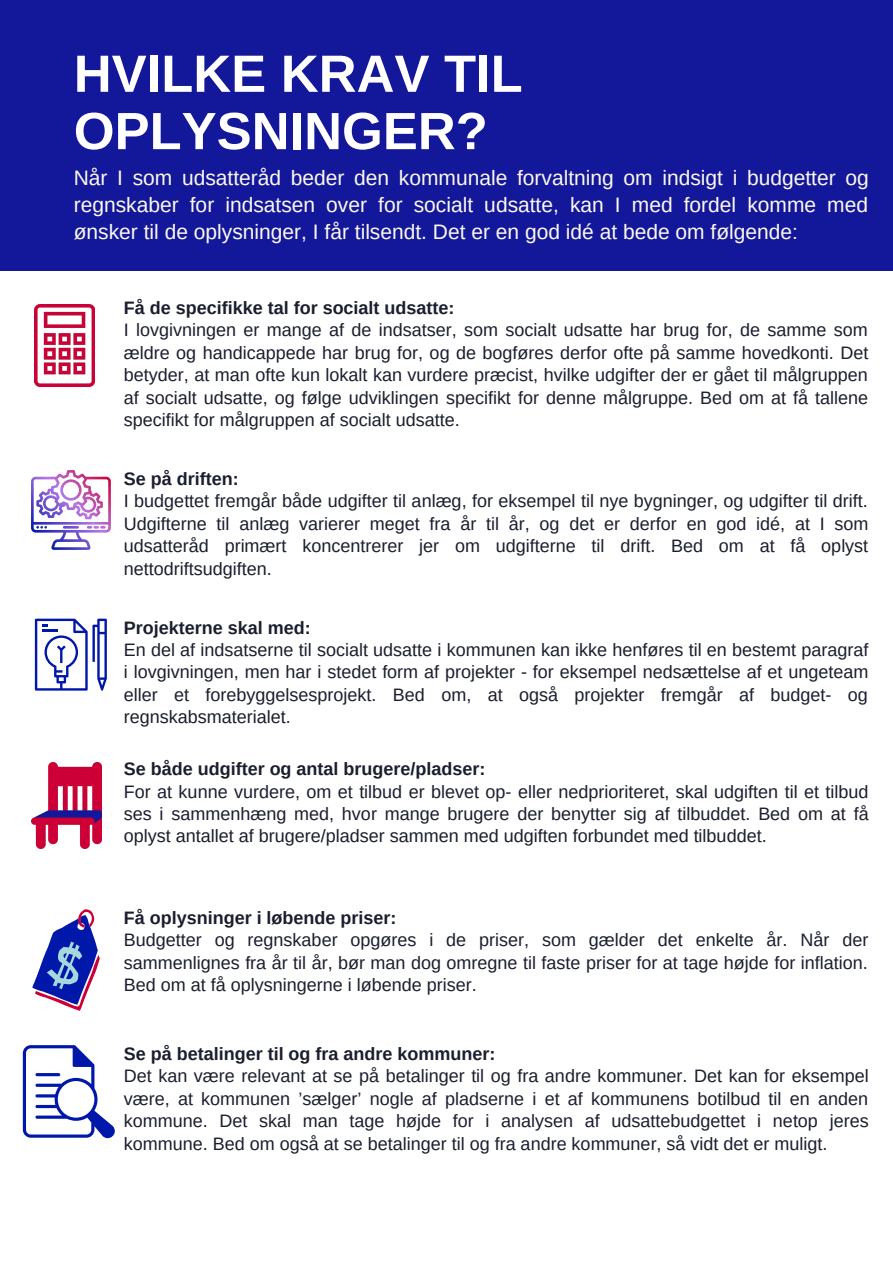
<style>
.page{position:relative;width:893px;height:1264px;background:#fff}
.page>*{position:absolute;margin:0;border:0;box-sizing:border-box;transform-origin:0 0}
.t1{font:700 52.5px/57.3px "Arimo";color:#fff}
.t2{font:21px/27px "Arimo";color:#fdf9ee;text-align:justify}
.t3{font:18px/22.5px "Arimo";color:#1a1e2d;text-align:justify}
.t4{font:700 18px "Arimo";color:#1a1e2d}
</style>
<div class="page">
<div style="left:0;top:0;width:892px;height:1262px;background:#131799"></div>
<div style="left:0;top:271px;width:892px;height:991px;background:#fff"></div>
<img style="left:35px;top:304px;width:59px;height:82px">
<svg style="left:31px;top:470px;width:80px;height:80px"></svg>
<svg style="left:35px;top:618px;width:72px;height:72px"></svg>
<hr style="left:42px;top:629px;width:16px;height:3px;background:#0018aa">
<img style="left:31px;top:762px;width:70px;height:86px">
<svg style="left:32px;top:909px;width:68px;height:102px"></svg>
<svg style="left:23px;top:1045px;width:92px;height:94px"></svg>
<hr style="left:35px;top:1073px;width:25px;height:3px;background:#0018aa;border-radius:2px">
<p class="t1" style="left:74px;top:45px;width:450px">HVILKE KRAV TIL<br>OPLYSNINGER?</p>
<p class="t2" style="left:74px;top:164px;width:796px">Når I som udsatteråd beder den kommunale forvaltning om indsigt i budgetter og regnskaber for indsatsen over for socialt udsatte, kan I med fordel komme med ønsker til de oplysninger, I får tilsendt. Det er en god idé at bede om følgende:</p>
<p class="t4" style="left:124px;top:297px;width:332px">Få de specifikke tal for socialt udsatte:</p>
<p class="t3" style="left:124px;top:319px;width:746px">I lovgivningen er mange af de indsatser, som socialt udsatte har brug for, de samme som ældre og handicappede har brug for, og de bogføres derfor ofte på samme hovedkonti. Det betyder, at man ofte kun lokalt kan vurdere præcist, hvilke udgifter der er gået til målgruppen af socialt udsatte, og følge udviklingen specifikt for denne målgruppe. Bed om at få tallene specifikt for målgruppen af socialt udsatte.</p>
<p class="t4" style="left:124px;top:468px;width:116px">Se på driften:</p>
<p class="t3" style="left:124px;top:490px;width:746px">I budgettet fremgår både udgifter til anlæg, for eksempel til nye bygninger, og udgifter til drift.<br>Udgifterne til anlæg varierer meget fra år til år, og det er derfor en god idé, at I som udsatteråd primært koncentrerer jer om udgifterne til drift. Bed om at få oplyst nettodriftsudgiften.</p>
<p class="t4" style="left:124px;top:617px;width:188px">Projekterne skal med:</p>
<p class="t3" style="left:124px;top:638px;width:746px">En del af indsatserne til socialt udsatte i kommunen kan ikke henføres til en bestemt paragraf i lovgivningen, men har i stedet form af projekter - for eksempel nedsættelse af et ungeteam eller et forebyggelsesprojekt. Bed om, at også projekter fremgår af budget- og regnskabsmaterialet.</p>
<p class="t4" style="left:124px;top:758px;width:363px">Se både udgifter og antal brugere/pladser:</p>
<p class="t3" style="left:124px;top:780px;width:746px">For at kunne vurdere, om et tilbud er blevet op- eller nedprioriteret, skal udgiften til et tilbud ses i sammenhæng med, hvor mange brugere der benytter sig af tilbuddet. Bed om at få oplyst antallet af brugere/pladser sammen med udgiften forbundet med tilbuddet.</p>
<p class="t4" style="left:124px;top:907px;width:274px">Få oplysninger i løbende priser:</p>
<p class="t3" style="left:124px;top:928px;width:746px">Budgetter og regnskaber opgøres i de priser, som gælder det enkelte år. Når der sammenlignes fra år til år, bør man dog omregne til faste priser for at tage højde for inflation.<br>Bed om at få oplysningerne i løbende priser.</p>
<p class="t4" style="left:124px;top:1043px;width:373px">Se på betalinger til og fra andre kommuner:</p>
<p class="t3" style="left:124px;top:1064px;width:746px">Det kan være relevant at se på betalinger til og fra andre kommuner. Det kan for eksempel være, at kommunen ’sælger’ nogle af pladserne i et af kommunens botilbud til en anden kommune. Det skal man tage højde for i analysen af udsattebudgettet i netop jeres kommune. Bed om også at se betalinger til og fra andre kommuner, så vidt det er muligt.</p>
</div>
